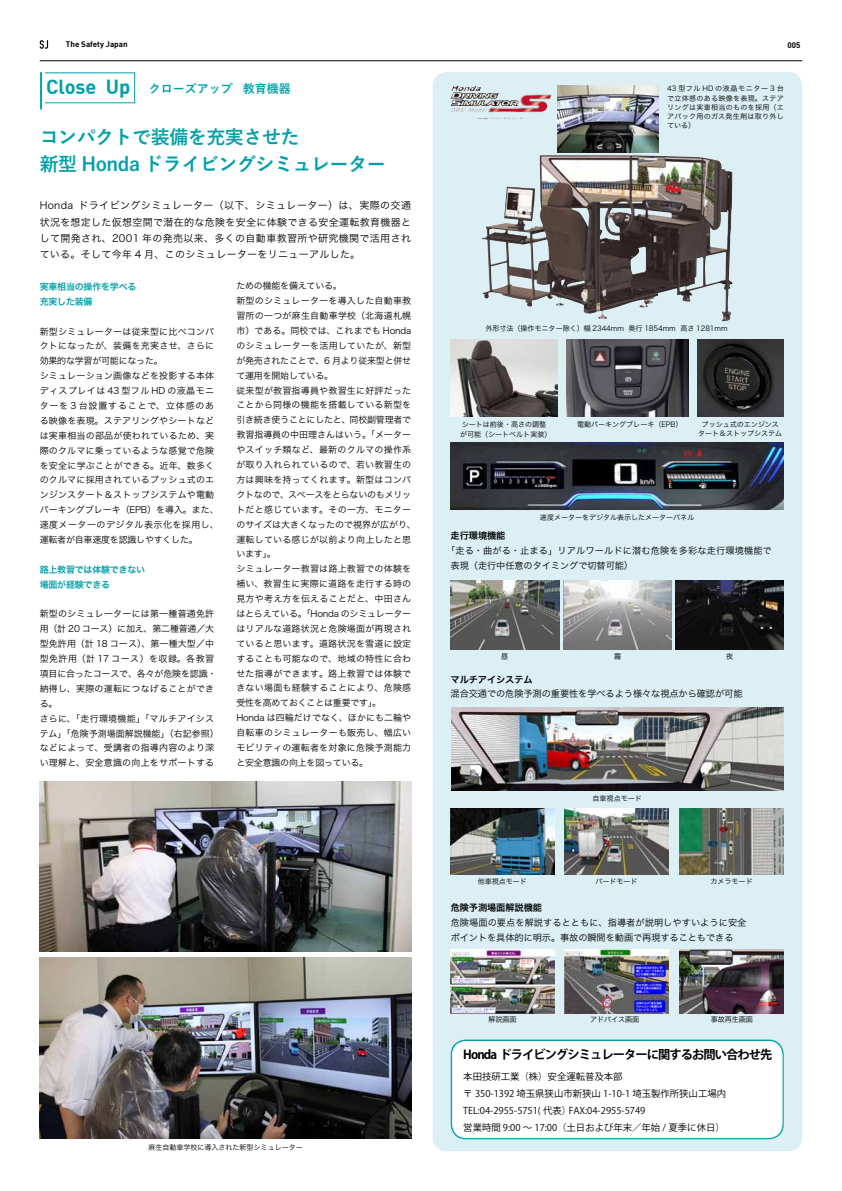
<style>
.page{position:relative;width:842px;height:1191px;background:#fff}
.page>*{position:absolute;margin:0;border:0;box-sizing:border-box;transform-origin:0 0}
.t1{font:700 19px/26.9px "Yu Go";letter-spacing:-.025em;color:#00a0aa}
.t2{font:700 12.3px "Koz Go Pro";letter-spacing:-.075em;color:#000}
.t3{font:700 12px "Yu Go";color:#00a0aa}
.t4{font:10px/16.3px "Hira Kaku Pro N W3";letter-spacing:.03em;color:#000;text-align:justify}
.t5{font:9.4px/17.3px "Koz Go Pro";color:#000}
.t6{font:9.2px/14.9px "Hira Kaku Pro N W3";letter-spacing:-.01em;color:#000}
.t7{font:9.2px/14.9px "Hira Kaku Pro N W3";letter-spacing:.01em;color:#000}
.t8{font:9.2px "Hira Kaku Pro N W6";letter-spacing:-.01em;color:#000}
.t9{font:9px/14.9px "Hira Kaku Pro N W3";letter-spacing:.025em;color:#000}
.t10{font:9px/14.9px "Hira Kaku Pro N W6";letter-spacing:-.025em;color:#00a0aa}
.t11{font:700 8px "DIN";color:#000}
.t12{font:7.1px/9.2px "Hira Kaku Pro N W3";letter-spacing:-.01em;color:#000;text-align:justify}
.s1{font-family:"DIN";font-size:20px}
</style>
<div class="page">
<svg style="left:40px;top:40px;width:8px;height:9px"></svg>
<hr style="left:40px;top:61px;width:762px;height:1px;background:#000">
<hr style="left:40px;top:73px;width:2px;height:36px;background:#00a0aa">
<div style="left:433px;top:72px;width:369px;height:1079px;background:#dbeff4;border-radius:14px"></div>
<div style="left:451px;top:1039px;width:333px;height:100px;border:1px solid #00a0aa;border-radius:14px"></div>
<img style="left:40px;top:957px;width:371px;height:181px">
<img style="left:451px;top:442px;width:333px;height:68px">
<img style="left:451px;top:707px;width:333px;height:83px">
<img style="left:451px;top:808px;width:103px;height:66px">
<img style="left:565px;top:808px;width:104px;height:66px">
<img style="left:679px;top:808px;width:104px;height:66px">
<img style="left:451px;top:949px;width:103px;height:64px">
<img style="left:565px;top:949px;width:104px;height:64px">
<img style="left:679px;top:949px;width:105px;height:64px">
<img style="left:451px;top:86px;width:97px;height:26px">
<img style="left:675px;top:581px;width:108px;height:68px">
<img style="left:563px;top:581px;width:109px;height:68px">
<img style="left:451px;top:581px;width:108px;height:68px">
<img style="left:482px;top:155px;width:243px;height:164px">
<div style="left:452px;top:1041px;width:330px;height:97px;background:#fff;border-radius:14px"></div>
<img style="left:451px;top:339px;width:106px;height:78px">
<img style="left:567px;top:339px;width:122px;height:78px">
<img style="left:697px;top:339px;width:87px;height:78px">
<img style="left:40px;top:782px;width:371px;height:170px">
<img style="left:558px;top:86px;width:101px;height:66px">
<p class="t11" style="left:66px;top:39px;width:63px">The Safety Japan</p>
<p class="t11" style="left:787px;top:39px;width:15px">005</p>
<h3 class="t3" style="left:46px;top:82px;width:246px"><span class="s1">Close Up</span> クローズアップ 教育機器</h3>
<h1 class="t1" style="left:40px;top:124px;width:347px">コンパクトで装備を充実させた<br>新型 Honda ドライビングシミュレーター</h1>
<p class="t4" style="left:40px;top:197px;width:373px">Honda ドライビングシミュレーター（以下、シミュレーター）は、実際の交通状況を想定した仮想空間で潜在的な危険を安全に体験できる安全運転教育機器として開発され、2001 年の発売以来、多くの自動車教習所や研究機関で活用されている。そして今年 4 月、このシミュレーターをリニューアルした。</p>
<p class="t10" style="left:40px;top:279px;width:98px">実車相当の操作を学べる充実した装備</p>
<p class="t9" style="left:40px;top:323px;width:181px">新型シミュレーターは従来型に比べコンパクトになったが、装備を充実させ、さらに効果的な学習が可能になった。<br>シミュレーション画像などを投影する本体ディスプレイは 43 型フル HD の液晶モニターを 3 台設置することで、立体感のある映像を表現。ステアリングやシートなどは実車相当の部品が使われているため、実際のクルマに乗っているような感覚で危険を安全に学ぶことができる。近年、数多くのクルマに採用されているプッシュ式のエンジンスタート＆ストップシステムや電動パーキングブレーキ（EPB）を導入。また、速度メーターのデジタル表示化を採用し、運転者が自車速度を認識しやすくした。</p>
<p class="t10" style="left:40px;top:561px;width:107px">路上教習では体験できない場面が経験できる</p>
<p class="t9" style="left:40px;top:606px;width:181px">新型のシミュレーターには第一種普通免許用（計 20 コース）に加え、第二種普通／大型免許用（計 18 コース）、第一種大型／中型免許用（計 17 コース）を収録。各教習項目に合ったコースで、各々が危険を認識・納得し、実際の運転につなげることができる。<br>さらに、「走行環境機能」「マルチアイシステム」「危険予測場面解説機能」（右記参照）などによって、受講者の指導内容のより深い理解と、安全意識の向上をサポートする</p>
<p class="t9" style="left:236px;top:278px;width:181px">ための機能を備えている。<br>新型のシミュレーターを導入した自動車教習所の一つが麻生自動車学校（北海道札幌市）である。同校では、これまでも Hondaのシミュレーターを活用していたが、新型が発売されたことで、6 月より従来型と併せて運用を開始している。<br>従来型が教習指導員や教習生に好評だったことから同様の機能を搭載している新型を引き続き使うことにしたと、同校副管理者で教習指導員の中田理さんはいう。「メーターやスイッチ類など、最新のクルマの操作系が取り入れられているので、若い教習生の方は興味を持ってくれます。新型はコンパクトなので、スペースをとらないのもメリットだと感じています。その一方、モニターのサイズは大きくなったので視界が広がり、運転している感じが以前より向上したと思います」。<br>シミュレーター教習は路上教習での体験を補い、教習生に実際に道路を走行する時の見方や考え方を伝えることだと、中田さんはとらえている。「Honda のシミュレーターはリアルな道路状況と危険場面が再現されていると思います。道路状況を雪道に設定することも可能なので、地域の特性に合わせた指導ができます。路上教習では体験できない場面も経験することにより、危険感受性を高めておくことは重要です」。<br>Honda は四輪だけでなく、ほかにも二輪や自転車のシミュレーターも販売し、幅広いモビリティの運転者を対象に危険予測能力と安全意識の向上を図っている。</p>
<p class="t12" style="left:148px;top:1142px;width:156px">麻生自動車学校に導入された新型シミュレーター</p>
<p class="t12" style="left:667px;top:84px;width:118px">43 型フル HD の液晶モニター 3 台で立体感のある映像を表現。ステアリングは実車相当のものを採用（エアバック用のガス発生剤は取り外している）</p>
<p class="t12" style="left:485px;top:323px;width:244px">外形寸法（操作モニター除く）幅 2344mm 奥行 1854mm 高さ 1281mm</p>
<p class="t12" style="left:460px;top:419px;width:93px">シートは前後・高さの調整が可能（シートベルト実装）</p>
<p class="t12" style="left:577px;top:419px;width:107px">電動パーキングブレーキ（EPB）</p>
<p class="t12" style="left:698px;top:419px;width:86px;text-align:center">プッシュ式のエンジンスタート＆ストップシステム</p>
<p class="t12" style="left:540px;top:512px;width:156px">速度メーターをデジタル表示したメーターパネル</p>
<p class="t8" style="left:451px;top:527px;width:56px">走行環境機能</p>
<p class="t7" style="left:451px;top:542px;width:323px;text-indent:-5px">「走る・曲がる・止まる」リアルワールドに潜む危険を多彩な走行環境機能で表現（走行中任意のタイミングで切替可能）</p>
<p class="t12" style="left:501px;top:651px;width:9px">昼</p>
<p class="t12" style="left:614px;top:651px;width:9px">霧</p>
<p class="t12" style="left:726px;top:651px;width:9px">夜</p>
<p class="t8" style="left:451px;top:671px;width:84px">マルチアイシステム</p>
<p class="t6" style="left:451px;top:686px;width:293px">混合交通での危険予測の重要性を学べるよう様々な視点から確認が可能</p>
<p class="t12" style="left:593px;top:793px;width:51px">自車視点モード</p>
<p class="t12" style="left:478px;top:876px;width:51px">他車視点モード</p>
<p class="t12" style="left:595px;top:876px;width:44px">バードモード</p>
<p class="t12" style="left:711px;top:876px;width:44px">カメラモード</p>
<p class="t8" style="left:451px;top:899px;width:93px">危険予測場面解説機能</p>
<p class="t6" style="left:451px;top:914px;width:297px">危険場面の要点を解説するとともに、指導者が説明しやすいように安全ポイントを具体的に明示。事故の瞬間を動画で再現することもできる</p>
<p class="t12" style="left:488px;top:1014px;width:30px">解説画面</p>
<p class="t12" style="left:590px;top:1014px;width:51px">アドバイス画面</p>
<p class="t12" style="left:711px;top:1014px;width:44px">事故再生画面</p>
<h2 class="t2" style="left:463px;top:1046px;width:310px">Honda ドライビングシミュレーターに関するお問い合わせ先</h2>
<p class="t5" style="left:463px;top:1067px;width:264px">本田技研工業（株）安全運転普及本部<br>〒 350-1392 埼玉県狭山市新狭山 1-10-1 埼玉製作所狭山工場内TEL:04-2955-5751( 代表）FAX:04-2955-5749<br>営業時間 9:00 ～ 17:00（土日および年末／年始 / 夏季に休日）</p>
</div>
